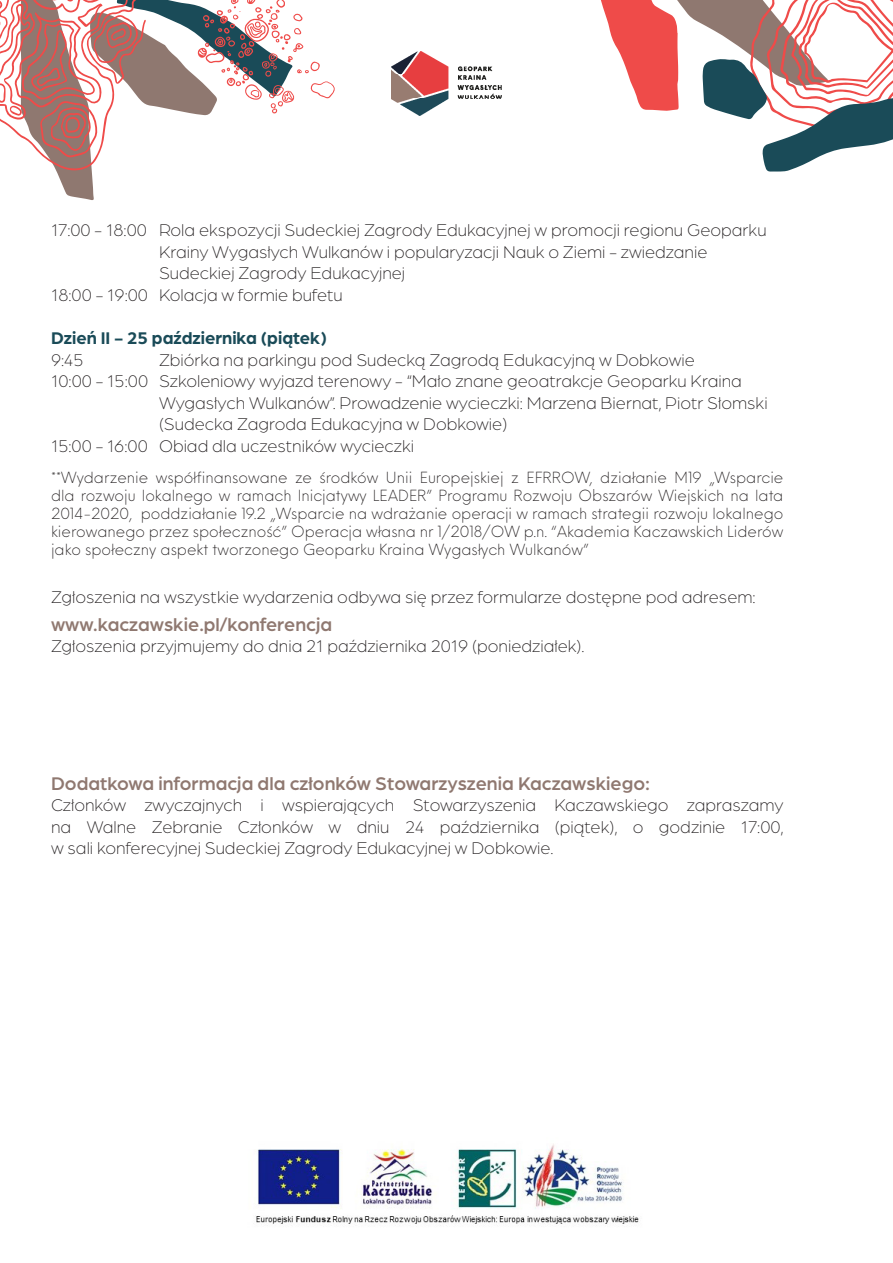
<style>
.page{position:relative;width:893px;height:1263px;background:#fff}
.page>*{position:absolute;margin:0;border:0;box-sizing:border-box;transform-origin:0 0}
.t1{font:500 19.5px "Arboria";color:#8f7870}
.t2{font:300 18px/21.6px "Arboria";color:#231f20}
.t3{font:700 18px "Arboria";color:#1a4b58}
.t4{font:300 15px/18px "Neue Einstellung";color:#231f20;text-align:justify}
</style>
<div class="page">
<svg style="left:601px;top:0;width:292px;height:172px"></svg>
<svg style="left:0;top:0;width:335px;height:200px"></svg>
<img style="left:256px;top:1144px;width:383px;height:82px">
<img style="left:392px;top:51px;width:109px;height:65px">
<p class="t2" style="left:159px;top:219px;width:609px;text-indent:-108px">17:00 - 18:00 Rola ekspozycji Sudeckiej Zagrody Edukacyjnej w promocji regionu Geoparku<br>Krainy Wygasłych Wulkanów i popularyzacji Nauk o Ziemi - zwiedzanie<br>Sudeckiej Zagrody Edukacyjnej</p>
<p class="t2" style="left:51px;top:283px;width:293px">18:00 - 19:00 Kolacja w formie bufetu</p>
<p class="t3" style="left:51px;top:326px;width:277px">Dzień II - 25 października (piątek)</p>
<p class="t2" style="left:51px;top:348px;width:34px">9:45</p>
<p class="t2" style="left:159px;top:348px;width:537px">Zbiórka na parkingu pod Sudecką Zagrodą Edukacyjną w Dobkowie</p>
<p class="t2" style="left:159px;top:370px;width:610px;text-indent:-108px">10:00 - 15:00 Szkoleniowy wyjazd terenowy - “Mało znane geoatrakcje Geoparku Kraina<br>Wygasłych Wulkanów”. Prowadzenie wycieczki: Marzena Biernat, Piotr Słomski (Sudecka Zagroda Edukacyjna w Dobkowie)</p>
<p class="t2" style="left:51px;top:435px;width:365px">15:00 - 16:00 Obiad dla uczestników wycieczki</p>
<p class="t4" style="left:51px;top:466px;width:734px">**Wydarzenie współfinansowane ze środków Unii Europejskiej z EFRROW, działanie M19 „Wsparcie dla rozwoju lokalnego w ramach Inicjatywy LEADER” Programu Rozwoju Obszarów Wiejskich na lata 2014-2020, poddziałanie 19.2 „Wsparcie na wdrażanie operacji w ramach strategii rozwoju lokalnego kierowanego przez społeczność” Operacja własna nr 1/2018/OW p.n. “Akademia Kaczawskich Liderów jako społeczny aspekt tworzonego Geoparku Kraina Wygasłych Wulkanów”</p>
<p class="t2" style="left:51px;top:585px;width:706px">Zgłoszenia na wszystkie wydarzenia odbywa się przez formularze dostępne pod adresem:</p>
<p class="t1" style="left:51px;top:611px;width:283px">www.kaczawskie.pl/konferencja</p>
<p class="t2" style="left:51px;top:635px;width:535px">Zgłoszenia przyjmujemy do dnia 21 października 2019 (poniedziałek).</p>
<p class="t1" style="left:51px;top:770px;width:601px">Dodatkowa informacja dla członków Stowarzyszenia Kaczawskiego:</p>
<p class="t2" style="left:51px;top:794px;width:734px;text-align:justify">Członków zwyczajnych i wspierających Stowarzyszenia Kaczawskiego zapraszamy na Walne Zebranie Członków w dniu 24 października (piątek), o godzinie 17:00, w sali konferecyjnej Sudeckiej Zagrody Edukacyjnej w Dobkowie.</p>
</div>
